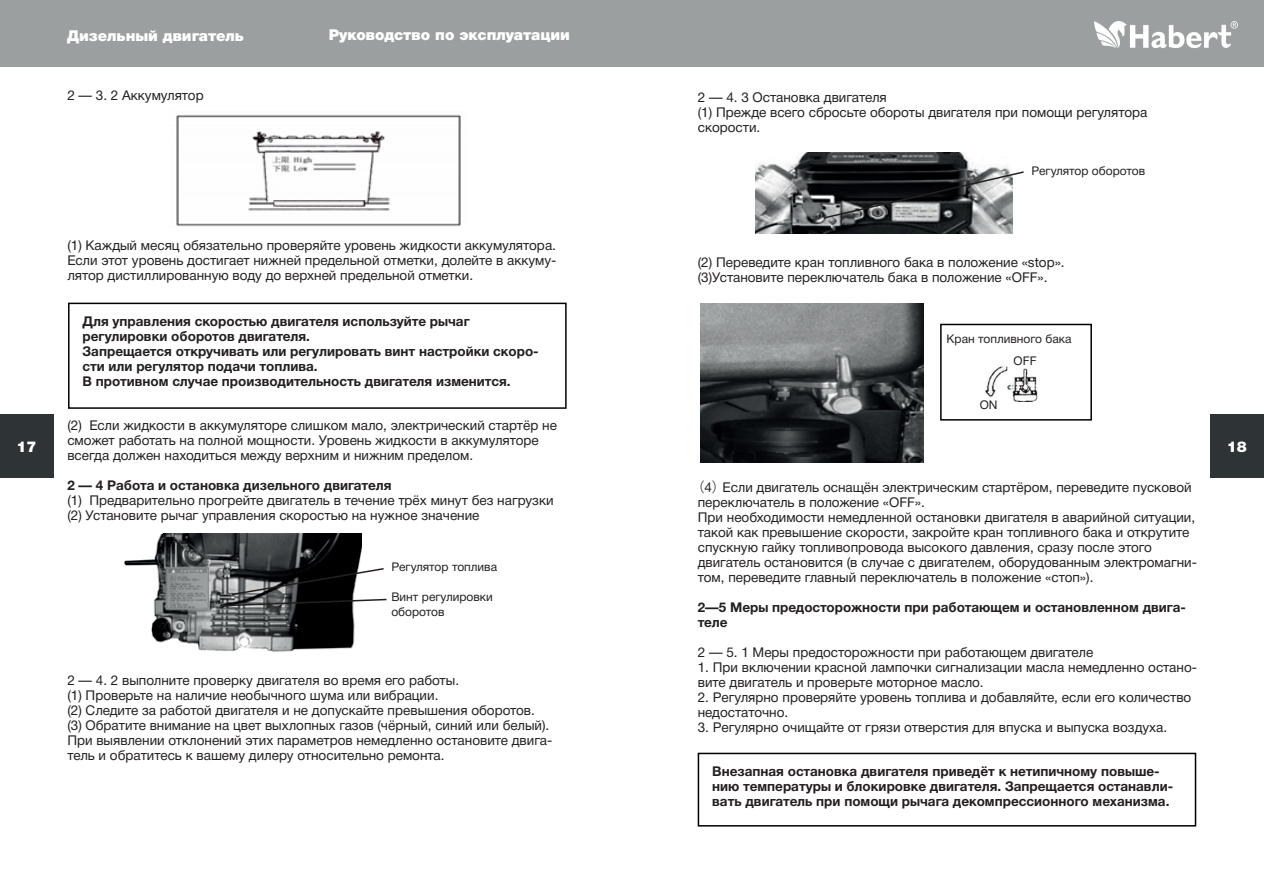
<style>
.page{position:relative;width:1264px;height:893px;background:#fff}
.page>*{position:absolute;margin:0;border:0;box-sizing:border-box;transform-origin:0 0}
.t1{font:900 15px "Helvetica Neue Cyr";color:#fff}
.t2{font:13.5px/15px "Helvetica Neue Cyr";color:#231f20}
.t3{font:700 13.5px/15px "Helvetica Neue Cyr";color:#231f20}
.t4{font:12px/15px "Helvetica Neue Cyr";color:#231f20}
.s1{font-family:"Koz Go Pr 6 N"}
</style>
<div class="page">
<img style="left:985px;top:366px;width:53px;height:35px">
<div style="left:0;top:414px;width:53px;height:64px;background:#2e3335"></div>
<div style="left:1210px;top:414px;width:53px;height:64px;background:#2e3335"></div>
<div style="left:0;top:0;width:632px;height:67px;background:#9c9fa0"></div>
<div style="left:631px;top:0;width:632px;height:67px;background:#9c9fa0"></div>
<img style="left:1094px;top:22px;width:142px;height:26px">
<img style="left:176px;top:114px;width:285px;height:113px">
<div style="left:68px;top:303px;width:498px;height:106px;border:2px solid #000"></div>
<div style="left:697px;top:753px;width:498px;height:73px;border:2px solid #000"></div>
<img style="left:124px;top:533px;width:237px;height:119px">
<img style="left:755px;top:152px;width:256px;height:81px">
<svg style="left:821px;top:170px;width:203px;height:50px"></svg>
<svg style="left:218px;top:567px;width:169px;height:40px"></svg>
<img style="left:700px;top:303px;width:223px;height:159px">
<div style="left:939px;top:324px;width:152px;height:97px;border:2px solid #000"></div>
<p class="t1" style="left:67px;top:27px;width:178px">Дизельный двигатель</p>
<p class="t1" style="left:328px;top:27px;width:242px">Руководство по эксплуатации</p>
<p class="t2" style="left:67px;top:88px;width:138px">2 — 3. 2 Аккумулятор</p>
<p class="t2" style="left:67px;top:238px;width:490px;text-align:justify">(1) Каждый месяц обязательно проверяйте уровень жидкости аккумулятора.<br>Если этот уровень достигает нижней предельной отметки, долейте в аккуму&shy;лятор дистиллированную воду до верхней предельной отметки.</p>
<p class="t3" style="left:82px;top:314px;width:457px">Для управления скоростью двигателя используйте рычаг регулировки оборотов двигателя.<br>Запрещается откручивать или регулировать винт настройки скоро&shy;сти или регулятор подачи топлива.<br>В противном случае производительность двигателя изменится.</p>
<p class="t2" style="left:697px;top:90px;width:451px">2 — 4. 3 Остановка двигателя<br>(1) Прежде всего сбросьте обороты двигателя при помощи регулятора скорости.</p>
<p class="t4" style="left:1031px;top:163px;width:115px">Регулятор оборотов</p>
<p class="t2" style="left:697px;top:255px;width:368px">(2) Переведите кран топливного бака в положение «stop». (3)Установите переключатель бака в положение «OFF».</p>
<p class="t4" style="left:946px;top:331px;width:126px">Кран топливного бака</p>
<p class="t4" style="left:979px;top:397px;width:19px">ON</p>
<p class="t4" style="left:1013px;top:353px;width:24px">OFF</p>
<p class="t2" style="left:67px;top:418px;width:491px">(2) Если жидкости в аккумуляторе слишком мало, электрический стартёр не сможет работать на полной мощности. Уровень жидкости в аккумуляторе всегда должен находиться между верхним и нижним пределом.</p>
<p class="t3" style="left:67px;top:478px;width:325px">2 — 4 Работа и остановка дизельного двигателя</p>
<p class="t2" style="left:67px;top:493px;width:487px">(1) Предварительно прогрейте двигатель в течение трёх минут без нагрузки (2) Установите рычаг управления скоростью на нужное значение</p>
<p class="t1" style="left:17px;top:438px;width:22px">17</p>
<p class="t1" style="left:1226px;top:439px;width:22px">18</p>
<p class="t2" style="left:697px;top:480px;width:500px;text-indent:-6px"><span class="s1">（</span>4<span class="s1">）</span>Если двигатель оснащён электрическим стартёром, переведите пусковой переключатель в положение «OFF».<br>При необходимости немедленной остановки двигателя в аварийной ситуации, такой как превышение скорости, закройте кран топливного бака и открутите спускную гайку топливопровода высокого давления, сразу после этого двигатель остановится (в случае с двигателем, оборудованным электромагни&shy;том, переведите главный переключатель в положение «стоп»).</p>
<p class="t3" style="left:697px;top:600px;width:489px">2—5 Меры предосторожности при работающем и остановленном двига&shy;теле</p>
<p class="t2" style="left:697px;top:645px;width:397px">2 — 5. 1 Меры предосторожности при работающем двигателе</p>
<p class="t2" style="left:697px;top:660px;width:500px">1. При включении красной лампочки сигнализации масла немедленно остано&shy;вите двигатель и проверьте моторное масло.</p>
<p class="t2" style="left:697px;top:690px;width:495px">2. Регулярно проверяйте уровень топлива и добавляйте, если его количество недостаточно.</p>
<p class="t2" style="left:697px;top:720px;width:471px">3. Регулярно очищайте от грязи отверстия для впуска и выпуска воздуха.</p>
<p class="t4" style="left:391px;top:560px;width:107px">Регулятор топлива</p>
<p class="t4" style="left:391px;top:590px;width:103px">Винт регулировки оборотов</p>
<p class="t2" style="left:67px;top:673px;width:486px">2 — 4. 2 выполните проверку двигателя во время его работы.<br>(1) Проверьте на наличие необычного шума или вибрации.<br>(2) Следите за работой двигателя и не допускайте превышения оборотов. (3) Обратите внимание на цвет выхлопных газов (чёрный, синий или белый).<br>При выявлении отклонений этих параметров немедленно остановите двига&shy;тель и обратитесь к вашему дилеру относительно ремонта.</p>
<p class="t3" style="left:712px;top:764px;width:462px">Внезапная остановка двигателя приведёт к нетипичному повыше&shy;нию температуры и блокировке двигателя. Запрещается останавли&shy;вать двигатель при помощи рычага декомпрессионного механизма.</p>
</div>
